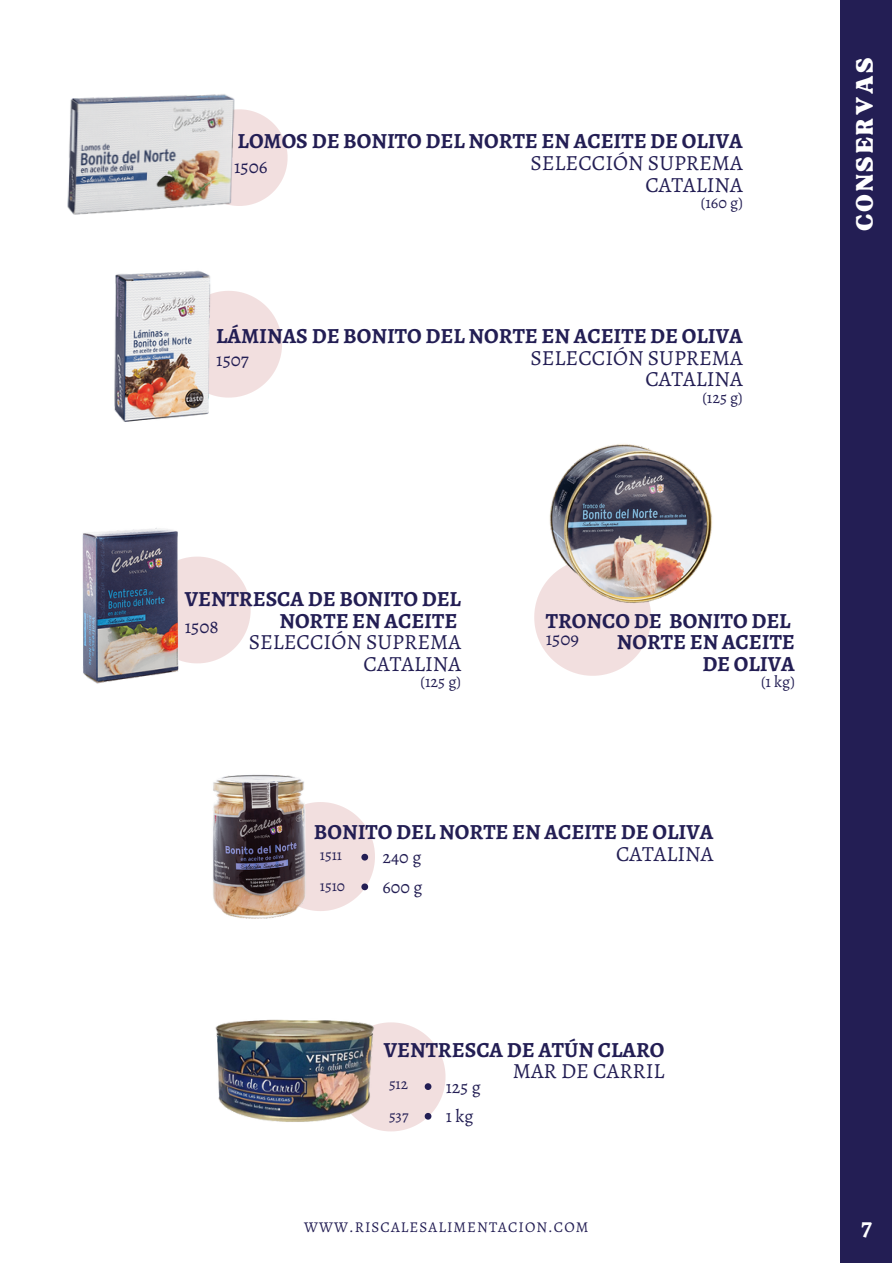
<style>
.page{position:relative;width:893px;height:1264px;background:#fff}
.page>*{position:absolute;margin:0;border:0;box-sizing:border-box;transform-origin:0 0}
.t1{font:33px "TAN Tangkiwood Display";letter-spacing:.085em;color:#fff}
.t2{font:700 25.5px "Alegreya";color:#fff}
.t3{font:700 21.6px/21.6px "Alegreya";color:#231e54;text-align:right}
.t4{font:21.6px/21.6px "Alegreya";color:#231e54;text-align:right}
.t5{font:18.9px "Alegreya";color:#231e54}
.t6{font:18px "Alegreya";color:#231e54}
.t7{font:16.2px "Alegreya";color:#231e54}
.t8{font:15.3px "Alegreya";color:#231e54}
.t9{font:15px "Alegreya";letter-spacing:.07em;color:#231e54}
</style>
<div class="page">
<div style="left:840px;top:0;width:52px;height:1262px;background:#231e54"></div>
<svg style="left:245px;top:110px;width:42px;height:96px"></svg>
<img style="left:67px;top:94px;width:178px;height:121px">
<svg style="left:230px;top:291px;width:52px;height:106px"></svg>
<img style="left:114px;top:270px;width:116px;height:152px">
<svg style="left:185px;top:556px;width:66px;height:107px"></svg>
<img style="left:82px;top:528px;width:103px;height:156px">
<svg style="left:534px;top:597px;width:116px;height:78px"></svg>
<img style="left:538px;top:444px;width:174px;height:185px">
<img style="left:213px;top:774px;width:91px;height:145px">
<img style="left:215px;top:1019px;width:139px;height:103px">
<img style="left:336px;top:1022px;width:109px;height:109px">
<svg style="left:266px;top:802px;width:109px;height:109px"></svg>
<p class="t3" style="left:237px;top:130px;width:506px">LOMOS DE BONITO DEL NORTE EN ACEITE DE OLIVA</p>
<p class="t4" style="left:530px;top:152px;width:214px">SELECCIÓN SUPREMA<br>CATALINA</p>
<p class="t7" style="left:700px;top:191px;width:43px">(160 g)</p>
<p class="t5" style="left:234px;top:154px;width:35px">1506</p>
<p class="t3" style="left:216px;top:325px;width:528px">LÁMINAS DE BONITO DEL NORTE EN ACEITE DE OLIVA</p>
<p class="t4" style="left:530px;top:347px;width:214px">SELECCIÓN SUPREMA<br>CATALINA</p>
<p class="t7" style="left:702px;top:386px;width:42px">(125 g)</p>
<p class="t5" style="left:216px;top:347px;width:34px">1507</p>
<h1 class="t1" style="left:852px;top:231px;width:175px;rotate:-90deg">CONSERVAS</h1>
<p class="t3" style="left:185px;top:588px;width:278px">VENTRESCA DE BONITO DEL<br>NORTE EN ACEITE</p>
<p class="t4" style="left:249px;top:631px;width:214px">SELECCIÓN SUPREMA<br>CATALINA</p>
<p class="t7" style="left:420px;top:670px;width:42px">(125 g)</p>
<p class="t5" style="left:185px;top:614px;width:35px">1508</p>
<p class="t3" style="left:546px;top:609px;width:250px">TRONCO DE BONITO DEL<br>NORTE EN ACEITE<br>DE OLIVA</p>
<p class="t7" style="left:761px;top:670px;width:35px">(1 kg)</p>
<p class="t5" style="left:546px;top:625px;width:35px">1509</p>
<p class="t3" style="left:314px;top:821px;width:401px">BONITO DEL NORTE EN ACEITE DE OLIVA</p>
<p class="t8" style="left:320px;top:844px;width:24px">1511</p>
<p class="t6" style="left:382px;top:845px;width:40px">240 g</p>
<p class="t4" style="left:616px;top:843px;width:99px">CATALINA</p>
<p class="t8" style="left:320px;top:875px;width:27px">1510</p>
<p class="t6" style="left:382px;top:874px;width:42px">600 g</p>
<p class="t3" style="left:383px;top:1038px;width:282px">VENTRESCA DE ATÚN CLARO</p>
<p class="t4" style="left:512px;top:1060px;width:153px">MAR DE CARRIL</p>
<p class="t8" style="left:389px;top:1073px;width:21px">512</p>
<p class="t6" style="left:446px;top:1074px;width:36px">125 g</p>
<p class="t8" style="left:389px;top:1105px;width:21px">537</p>
<p class="t6" style="left:446px;top:1104px;width:29px">1kg</p>
<p class="t9" style="left:304px;top:1216px;width:286px">WWW.RISCALESALIMENTACION.COM</p>
<p class="t2" style="left:861px;top:1209px;width:12px">7</p>
</div>
